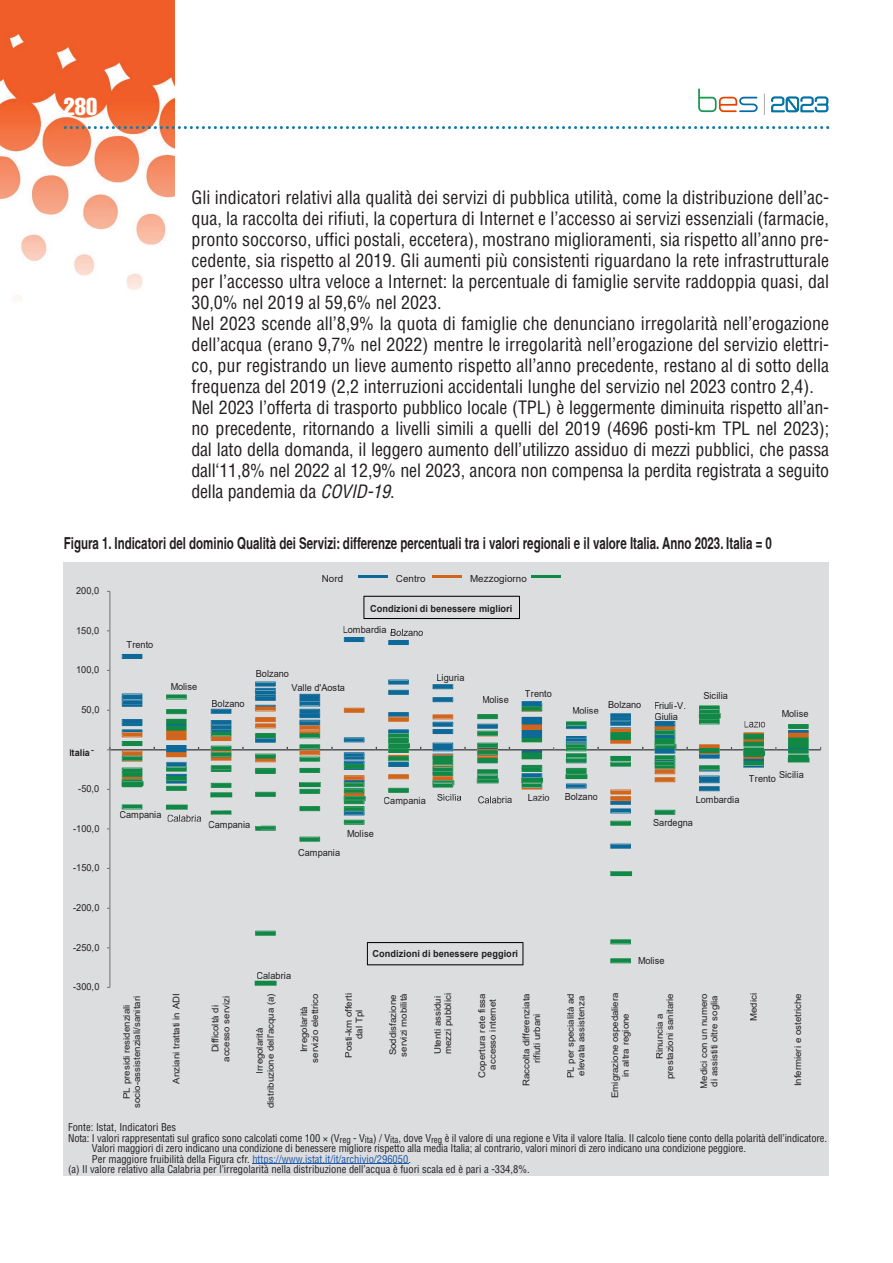
<style>
.page{position:relative;width:893px;height:1263px;background:#fff}
.page>*{position:absolute;margin:0;border:0;box-sizing:border-box;transform-origin:0 0}
.t1{font:24px "Helvetica LT Std Comp";color:#fff}
.t2{font:condensed 18px/21px "Helvetica LT Std";color:#231f20}
.t3{font:700 condensed 16.5px "Helvetica";color:#231f20;scale:.85 1}
.t4{font:condensed 10.5px "Helvetica LT Std";letter-spacing:-.01em;color:#231f20}
.t5{font:condensed 10.5px "Helvetica LT Std";color:#1e56a6}
.t6{font:9.75px "Arial";letter-spacing:.005em;color:#231f20}
.t7{font:9.6px/11.2px "Arial";letter-spacing:-.005em;color:#231f20;scale:.95 1}
.t8{font:700 9.6px "Arial";color:#231f20;scale:.95 1}
.t9{font:9.6px "Arial";letter-spacing:.02em;color:#231f20;scale:.95 1}
.t10{font:9.15px/10.8px "Arial";letter-spacing:-.005em;color:#231f20;text-align:center;scale:1.05 1}
.s1{font-style:italic}
.s2{font-style:inherit}
.s3{color:#231f20}
</style>
<div class="page">
<img style="left:0;top:0;width:174px;height:297px">
<svg style="left:64px;top:126px;width:765px;height:3px"></svg>
<svg style="left:764px;top:94px;width:1px;height:21px"></svg>
<svg style="left:698px;top:88px;width:60px;height:24px"></svg>
<svg style="left:771px;top:96px;width:57px;height:16px"></svg>
<div style="left:64px;top:562px;width:765px;height:613px;background:#dcdddf"></div>
<svg style="left:107px;top:575px;width:657px;height:413px"></svg>
<hr style="left:252px;top:1163px;width:156px;height:1px;background:#1e56a6">
<img style="left:166px;top:719px;width:33px;height:47px">
<img style="left:522px;top:717px;width:32px;height:42px">
<img style="left:731px;top:721px;width:90px;height:45px">
<h1 class="t1" style="left:64px;top:91px;width:35px">280</h1>
<p class="t2" style="left:191px;top:187px;width:639px">Gli indicatori relativi alla qualità dei servizi di pubblica utilità, come la distribuzione dell’ac&shy;qua, la raccolta dei rifiuti, la copertura di Internet e l’accesso ai servizi essenziali (farmacie, pronto soccorso, uffici postali, eccetera), mostrano miglioramenti, sia rispetto all’anno pre&shy;cedente, sia rispetto al 2019. Gli aumenti più consistenti riguardano la rete infrastrutturale per l’accesso ultra veloce a Internet: la percentuale di famiglie servite raddoppia quasi, dal 30,0% nel 2019 al 59,6% nel 2023.<br>Nel 2023 scende all’8,9% la quota di famiglie che denunciano irregolarità nell’erogazione dell’acqua (erano 9,7% nel 2022) mentre le irregolarità nell’erogazione del servizio elettri&shy;co, pur registrando un lieve aumento rispetto all’anno precedente, restano al di sotto della frequenza del 2019 (2,2 interruzioni accidentali lunghe del servizio nel 2023 contro 2,4).<br>Nel 2023 l’offerta di trasporto pubblico locale (TPL) è leggermente diminuita rispetto all’an&shy;no precedente, ritornando a livelli simili a quelli del 2019 (4696 posti-km TPL nel 2023); dal lato della domanda, il leggero aumento dell’utilizzo assiduo di mezzi pubblici, che passa dall‘11,8% nel 2022 al 12,9% nel 2023, ancora non compensa la perdita registrata a seguito della pandemia da <span class="s1">COVID-19</span>.</p>
<p class="t3" style="left:64px;top:533px;width:835px">Figura 1. Indicatori del dominio Qualità dei Servizi: differenze percentuali tra i valori regionali e il valore Italia. Anno 2023. Italia = 0</p>
<p class="t7" style="left:76px;top:585px;width:26px">200,0</p>
<p class="t7" style="left:76px;top:625px;width:26px">150,0</p>
<p class="t7" style="left:76px;top:664px;width:26px">100,0</p>
<p class="t7" style="left:81px;top:704px;width:21px">50,0</p>
<p class="t8" style="left:69px;top:746px;width:28px">Italia <sup>-</sup></p>
<p class="t7" style="left:78px;top:783px;width:24px">-50,0</p>
<p class="t7" style="left:73px;top:823px;width:29px">-100,0</p>
<p class="t7" style="left:73px;top:862px;width:29px">-150,0</p>
<p class="t7" style="left:73px;top:902px;width:29px">-200,0</p>
<p class="t7" style="left:73px;top:942px;width:29px">-250,0</p>
<p class="t7" style="left:73px;top:981px;width:29px">-300,0</p>
<p class="t6" style="left:322px;top:572px;width:23px">Nord</p>
<p class="t6" style="left:396px;top:572px;width:31px">Centro</p>
<p class="t6" style="left:470px;top:572px;width:58px">Mezzogiorno</p>
<p class="t8" style="left:370px;top:601px;width:151px">Condizioni di benessere migliori</p>
<p class="t7" style="left:126px;top:639px;width:30px">Trento</p>
<p class="t7" style="left:171px;top:681px;width:30px">Molise</p>
<p class="t7" style="left:343px;top:624px;width:48px">Lombardia</p>
<p class="t7" style="left:390px;top:627px;width:36px">Bolzano</p>
<p class="t7" style="left:212px;top:698px;width:36px">Bolzano</p>
<p class="t7" style="left:256px;top:668px;width:36px">Bolzano</p>
<p class="t7" style="left:291px;top:682px;width:58px">Valle d'Aosta</p>
<p class="t7" style="left:437px;top:672px;width:31px">Liguria</p>
<p class="t7" style="left:482px;top:694px;width:30px">Molise</p>
<p class="t7" style="left:525px;top:688px;width:30px">Trento</p>
<p class="t7" style="left:572px;top:704px;width:30px">Molise</p>
<p class="t7" style="left:608px;top:698px;width:36px">Bolzano</p>
<p class="t7" style="left:654px;top:699px;width:35px">Friuli-V<span class="s2">.<br></span>Giulia</p>
<p class="t9" style="left:703px;top:689px;width:28px">Sicilia</p>
<p class="t7" style="left:782px;top:708px;width:30px">Molise</p>
<p class="t7" style="left:119px;top:809px;width:46px">Campania</p>
<p class="t7" style="left:167px;top:812px;width:38px">Calabria</p>
<p class="t7" style="left:208px;top:818px;width:46px">Campania</p>
<p class="t7" style="left:347px;top:828px;width:30px">Molise</p>
<p class="t7" style="left:298px;top:847px;width:46px">Campania</p>
<p class="t9" style="left:384px;top:794px;width:84px">Campania Sicilia</p>
<p class="t7" style="left:478px;top:794px;width:38px">Calabria</p>
<p class="t7" style="left:528px;top:791px;width:25px">Lazio</p>
<p class="t7" style="left:565px;top:791px;width:36px">Bolzano</p>
<p class="t7" style="left:696px;top:794px;width:48px">Lombardia</p>
<p class="t7" style="left:653px;top:816px;width:43px">Sardegna</p>
<p class="t9" style="left:779px;top:768px;width:28px">Sicilia</p>
<p class="t7" style="left:749px;top:773px;width:30px">Trento</p>
<p class="t7" style="left:257px;top:970px;width:38px">Calabria</p>
<p class="t8" style="left:373px;top:947px;width:155px">Condizioni di benessere peggiori</p>
<p class="t7" style="left:638px;top:955px;width:30px">Molise</p>
<p class="t10" style="left:121px;top:1108px;width:108px;rotate:-90deg">PL presidi residenziali socio-assistenziali/sanitari</p>
<p class="t10" style="left:171px;top:1084px;width:88px;rotate:-90deg">Anziani trattati in ADI</p>
<p class="t10" style="left:210px;top:1062px;width:64px;rotate:-90deg">Difficoltà di accesso servizi</p>
<p class="t10" style="left:254px;top:1108px;width:111px;rotate:-90deg">Irregolarità<br>distribuzione dell'acqua (a)</p>
<p class="t10" style="left:299px;top:1063px;width:68px;rotate:-90deg">Irregolarità servizio elettrico</p>
<p class="t10" style="left:343px;top:1058px;width:63px;rotate:-90deg">Posti-km offerti dal Tpl</p>
<p class="t10" style="left:388px;top:1057px;width:62px;text-align:left;rotate:-90deg">Soddisfazione servizi mobilità</p>
<p class="t10" style="left:432px;top:1054px;width:60px;text-align:left;rotate:-90deg">Utenti assidui mezzi pubblici</p>
<p class="t10" style="left:476px;top:1078px;width:83px;rotate:-90deg">Copertura rete fissa accesso internet</p>
<p class="t10" style="left:521px;top:1086px;width:90px;rotate:-90deg">Raccolta differenziata rifiuti urbani</p>
<p class="t10" style="left:565px;top:1078px;width:83px;text-align:left;rotate:-90deg">PL per specialità ad elevata assistenza</p>
<p class="t10" style="left:609px;top:1098px;width:102px;rotate:-90deg">Emigrazione ospedaliera in altra regione</p>
<p class="t10" style="left:654px;top:1079px;width:83px;rotate:-90deg">Rinuncia a prestazioni sanitarie</p>
<p class="t10" style="left:699px;top:1089px;width:92px;text-align:left;rotate:-90deg">Medici con un numero di assistiti oltre soglia</p>
<p class="t10" style="left:748px;top:1021px;width:28px;rotate:-90deg">Medici</p>
<p class="t10" style="left:792px;top:1086px;width:90px;rotate:-90deg">Infermieri e ostetriche</p>
<p class="t4" style="left:68px;top:1121px;width:110px">Fonte: Istat, Indicatori Bes</p>
<p class="t4" style="left:68px;top:1131px;width:760px">Nota: I valori rappresentati sul grafico sono calcolati come 100 × (V<sub>reg</sub> - V<sub>ita</sub>) / V<sub>ita</sub>, dove V<sub>reg</sub> è il valore di una regione e Vita il valore Italia. Il calcolo tiene conto della polarità dell’indicatore.</p>
<p class="t4" style="left:92px;top:1142px;width:656px">Valori maggiori di zero indicano una condizione di benessere migliore rispetto alla media Italia; al contrario, valori minori di zero indicano una condizione peggiore.</p>
<p class="t5" style="left:92px;top:1152px;width:321px"><span class="s3">Per maggiore fruibilità della Figura cfr.</span> https://www.istat.it/it/archivio/296050<span class="s3">.</span></p>
<p class="t4" style="left:68px;top:1163px;width:463px">(a) Il valore relativo alla Calabria per l’irregolarità nella distribuzione dell’acqua è fuori scala ed è pari a -334,8%.</p>
</div>
